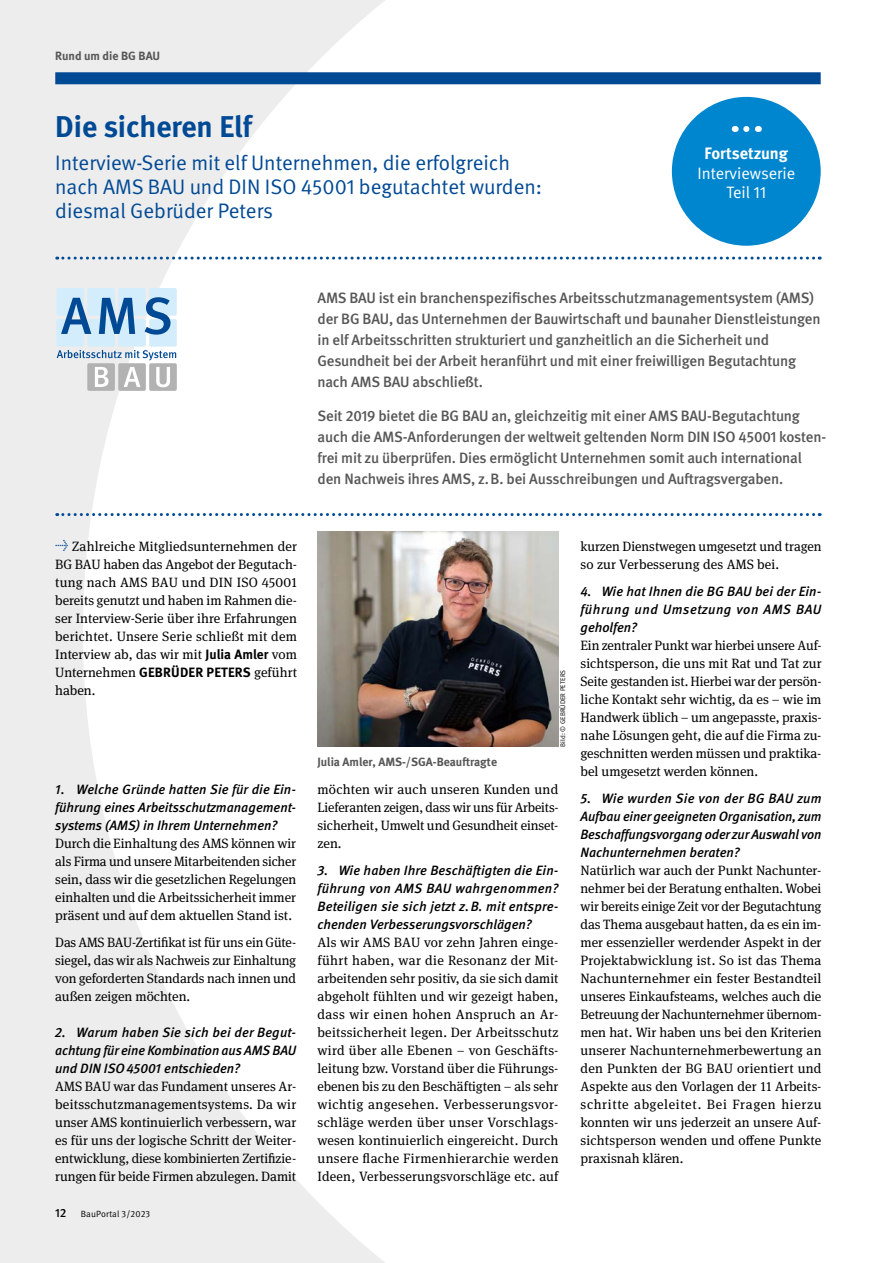
<style>
.page{position:relative;width:893px;height:1263px;background:#fff}
.page>*{position:absolute;margin:0;border:0;box-sizing:border-box;transform-origin:0 0}
.H3-Head_A_blau{font:700 30px "DGUV Meta";color:#004994}
.Head_A_blau_sub_x{font:21px/24px "DGUV Meta";color:#004994}
.p-BUTT_txt{font:16.5px "DGUV Meta";color:#fff}
.p-BUTT_txt_fett{font:700 16.5px "DGUV Meta";color:#fff}
.p-Anleser_gleiche_Spalte{font:500 15px/21px "DGUV Meta";letter-spacing:-.01em;color:#575756}
.p-txt{font:13.5px/18px "DGUV Meta Serif";color:#000;text-align:justify}
.p-INTERV_Frage{font:italic 500 13.5px/18px "DGUV Meta";color:#000;text-align:justify}
.p-txt_Pfeil{font:13.5px/18px "DGUV Meta Serif";color:#000;text-align:justify}
.p-BU{font:700 12px "DGUV Meta";color:#575756}
.H2-Rubrik_li_x{font:700 12px "DGUV Meta";letter-spacing:-.005em;color:#575756}
.t1{font:9px "DGUV Meta";letter-spacing:.02em;color:#000}
.t2{font:6.75px "DGUV Meta";letter-spacing:.01em;color:#000}
.s1{font-weight:700;color:#004994}
.s2{font-family:"DGUV Meta";font-weight:700}
.s3{font-weight:500;font-size:12px}
</style>
<div class="page">
<svg style="left:0;top:0;width:402px;height:1263px"></svg>
<div style="left:55px;top:72px;width:766px;height:12px;background:#004994"></div>
<svg style="left:57px;top:257px;width:763px;height:3px"></svg>
<svg style="left:57px;top:513px;width:763px;height:3px"></svg>
<div style="left:56px;top:288px;width:28px;height:28px;background:#d4edfc;border-radius:2px"></div>
<div style="left:87px;top:288px;width:28px;height:28px;background:#d4edfc;border-radius:2px"></div>
<div style="left:118px;top:288px;width:28px;height:28px;background:#d4edfc;border-radius:2px"></div>
<div style="left:149px;top:288px;width:28px;height:28px;background:#d4edfc;border-radius:2px"></div>
<div style="left:56px;top:319px;width:28px;height:28px;background:#d4edfc;border-radius:2px"></div>
<div style="left:87px;top:319px;width:28px;height:28px;background:#d4edfc;border-radius:2px"></div>
<div style="left:118px;top:319px;width:28px;height:28px;background:#d4edfc;border-radius:2px"></div>
<div style="left:149px;top:319px;width:28px;height:28px;background:#d4edfc;border-radius:2px"></div>
<div style="left:87px;top:363px;width:28px;height:28px;background:#b3b2b2;border-radius:2px"></div>
<div style="left:118px;top:363px;width:28px;height:28px;background:#b3b2b2;border-radius:2px"></div>
<div style="left:149px;top:363px;width:28px;height:28px;background:#b3b2b2;border-radius:2px"></div>
<svg style="left:61px;top:298px;width:30px;height:36px"></svg>
<svg style="left:99px;top:298px;width:36px;height:36px"></svg>
<svg style="left:145px;top:297px;width:25px;height:38px"></svg>
<svg style="left:57px;top:350px;width:119px;height:10px"></svg>
<svg style="left:95px;top:367px;width:14px;height:20px"></svg>
<svg style="left:124px;top:367px;width:16px;height:20px"></svg>
<svg style="left:156px;top:367px;width:14px;height:20px"></svg>
<div style="left:672px;top:97px;width:149px;height:149px;background:#0086ce;border-radius:50%"></div>
<svg style="left:746px;top:126px;width:4px;height:6px"></svg>
<img style="left:317px;top:531px;width:241px;height:216px">
<h2 class="H2-Rubrik_li_x" style="left:55px;top:49px;width:106px">Rund um die BG BAU</h2>
<h3 class="H3-Head_A_blau" style="left:55px;top:108px;width:198px">Die sicheren Elf</h3>
<p class="Head_A_blau_sub_x" style="left:55px;top:151px;width:488px">Interview-Serie mit elf Unternehmen, die erfolgreich nach AMS BAU und DIN ISO 45001 begutachtet wurden: diesmal Gebrüder Peters</p>
<p class="p-BUTT_txt_fett" style="left:704px;top:144px;width:85px">Fortsetzung</p>
<p class="p-BUTT_txt" style="left:697px;top:163px;width:99px">Interviewserie</p>
<p class="p-BUTT_txt" style="left:726px;top:183px;width:41px">Teil 11</p>
<p class="p-Anleser_gleiche_Spalte" style="left:317px;top:288px;width:505px">AMS BAU ist ein branchenspezifisches Arbeitsschutzmanagementsystem (AMS) der BG BAU, das Unternehmen der Bauwirtschaft und baunaher Dienstleistungen in elf Arbeitsschritten strukturiert und ganzheitlich an die Sicherheit und Gesundheit bei der Arbeit heranführt und mit einer freiwilligen Begutachtung nach AMS BAU abschließt.</p>
<p class="p-Anleser_gleiche_Spalte" style="left:317px;top:406px;width:510px">Seit 2019 bietet die BG BAU an, gleichzeitig mit einer AMS BAU-Begutachtung auch die AMS-Anforderungen der weltweit geltenden Norm DIN ISO 45001 kosten&shy;frei mit zu überprüfen. Dies ermöglicht Unternehmen somit auch international den Nachweis ihres AMS, z.B. bei Ausschreibungen und Auftragsvergaben.</p>
<p class="p-txt_Pfeil" style="left:55px;top:537px;width:243px"><span class="s1">→</span> Zahlreiche Mitgliedsunternehmen der BG BAU haben das Angebot der Begutach&shy;tung nach AMS BAU und DIN ISO 45001 bereits genutzt und haben im Rahmen die&shy;ser Interview-Serie über ihre Erfahrungen berichtet. Unsere Serie schließt mit dem Interview ab, das wir mit <span class="s2">Julia Amler</span> vom Unternehmen <span class="s2">GEBRÜDER PETERS</span> geführt haben.</p>
<p class="p-INTERV_Frage" style="left:55px;top:780px;width:242px">1. Welche Gründe hatten Sie für die Ein&shy;führung eines Arbeitsschutzmanagement&shy;systems (AMS) in Ihrem Unternehmen?</p>
<p class="p-txt" style="left:55px;top:834px;width:243px">Durch die Einhaltung des AMS können wir als Firma und unsere Mitarbeitenden sicher sein, dass wir die gesetzlichen Regelungen einhalten und die Arbeitssicherheit immer präsent und auf dem aktuellen Stand ist.</p>
<p class="p-txt" style="left:55px;top:933px;width:242px">Das AMS BAU-Zertifikat ist für uns ein Güte&shy;siegel, das wir als Nachweis zur Einhaltung von geforderten Standards nach innen und außen zeigen möchten.</p>
<p class="p-INTERV_Frage" style="left:55px;top:1023px;width:242px">2. Warum haben Sie sich bei der Begut&shy;achtung für eine Kombination aus AMS BAU und DIN ISO45001 entschieden?</p>
<p class="p-txt" style="left:55px;top:1077px;width:243px">AMS BAU war das Fundament unseres Ar&shy;beitsschutzmanagementsystems. Da wir unser AMS kontinuierlich verbessern, war es für uns der logische Schritt der Weiter&shy;entwicklung, diese kombinierten Zertifizie&shy;rungen für beide Firmen abzulegen. Damit</p>
<p class="t1" style="left:55px;top:1208px;width:96px"><span class="s3">12</span> BauPortal 3/2023</p>
<p class="p-BU" style="left:317px;top:755px;width:181px">Julia Amler, AMS-/SGA-Beauftragte</p>
<p class="t2" style="left:559px;top:747px;width:79px;rotate:-90deg">Bild: © GEBRÜDER PETERS</p>
<p class="p-txt" style="left:317px;top:780px;width:242px">möchten wir auch unseren Kunden und Lieferanten zeigen, dass wir uns für Arbeits&shy;sicherheit, Umwelt und Gesundheit einset&shy;zen.</p>
<p class="p-INTERV_Frage" style="left:317px;top:861px;width:243px">3. Wie haben Ihre Beschäftigten die Ein&shy;führung von AMS BAU wahrgenommen?<br>Beteiligen sie sich jetzt z.B. mit entspre&shy;chenden Verbesserungsvorschlägen?</p>
<p class="p-txt" style="left:317px;top:933px;width:243px">Als wir AMS BAU vor zehn Jahren einge&shy;führt haben, war die Resonanz der Mit&shy;arbeitenden sehr positiv, da sie sich damit abgeholt fühlten und wir gezeigt haben, dass wir einen hohen Anspruch an Ar&shy;beitssicherheit legen. Der Arbeitsschutz wird über alle Ebenen – von Geschäfts&shy;leitung bzw. Vorstand über die Führungs&shy;ebenen bis zu den Beschäftigten – als sehr wichtig angesehen. Verbesserungsvor&shy;schläge werden über unser Vorschlags&shy;wesen kontinuierlich eingereicht. Durch unsere flache Firmenhierarchie werden Ideen, Verbesserungsvorschläge etc. auf</p>
<p class="p-txt" style="left:580px;top:537px;width:242px">kurzen Dienstwegen umgesetzt und tragen so zur Verbesserung des AMS bei.</p>
<p class="p-INTERV_Frage" style="left:580px;top:582px;width:242px">4. Wie hat Ihnen die BG BAU bei der Ein&shy;führung und Umsetzung von AMS BAU geholfen?</p>
<p class="p-txt" style="left:580px;top:636px;width:243px">Ein zentraler Punkt war hierbei unsere Auf&shy;sichtsperson, die uns mit Rat und Tat zur Seite gestanden ist. Hierbei war der persön&shy;liche Kontakt sehr wichtig, da es – wie im Handwerk üblich – um angepasste, praxis&shy;nahe Lösungen geht, die auf die Firma zu&shy;geschnitten werden müssen und praktika&shy;bel umgesetzt werden können.</p>
<p class="p-INTERV_Frage" style="left:580px;top:789px;width:243px">5. Wie wurden Sie von der BG BAU zum Aufbau einer geeigneten Organisation, zum Beschaffungsvorgang oder zur Auswahl von Nachunternehmen beraten?</p>
<p class="p-txt" style="left:580px;top:861px;width:243px">Natürlich war auch der Punkt Nachunter&shy;nehmer bei der Beratung enthalten. Wobei wir bereits einige Zeit vor der Begutachtung das Thema ausgebaut hatten, da es ein im&shy;mer essenzieller werdender Aspekt in der Projektabwicklung ist. So ist das Thema Nachunternehmer ein fester Bestandteil unseres Einkaufsteams, welches auch die Betreuung der Nachunternehmer übernom&shy;men hat. Wir haben uns bei den Kriterien unserer Nachunternehmerbewertung an den Punkten der BG BAU orientiert und Aspekte aus den Vorlagen der 11 Arbeits&shy;schritte abgeleitet. Bei Fragen hierzu konnten wir uns jederzeit an unsere Auf&shy;sichtsperson wenden und offene Punkte praxisnah klären.</p>
</div>
